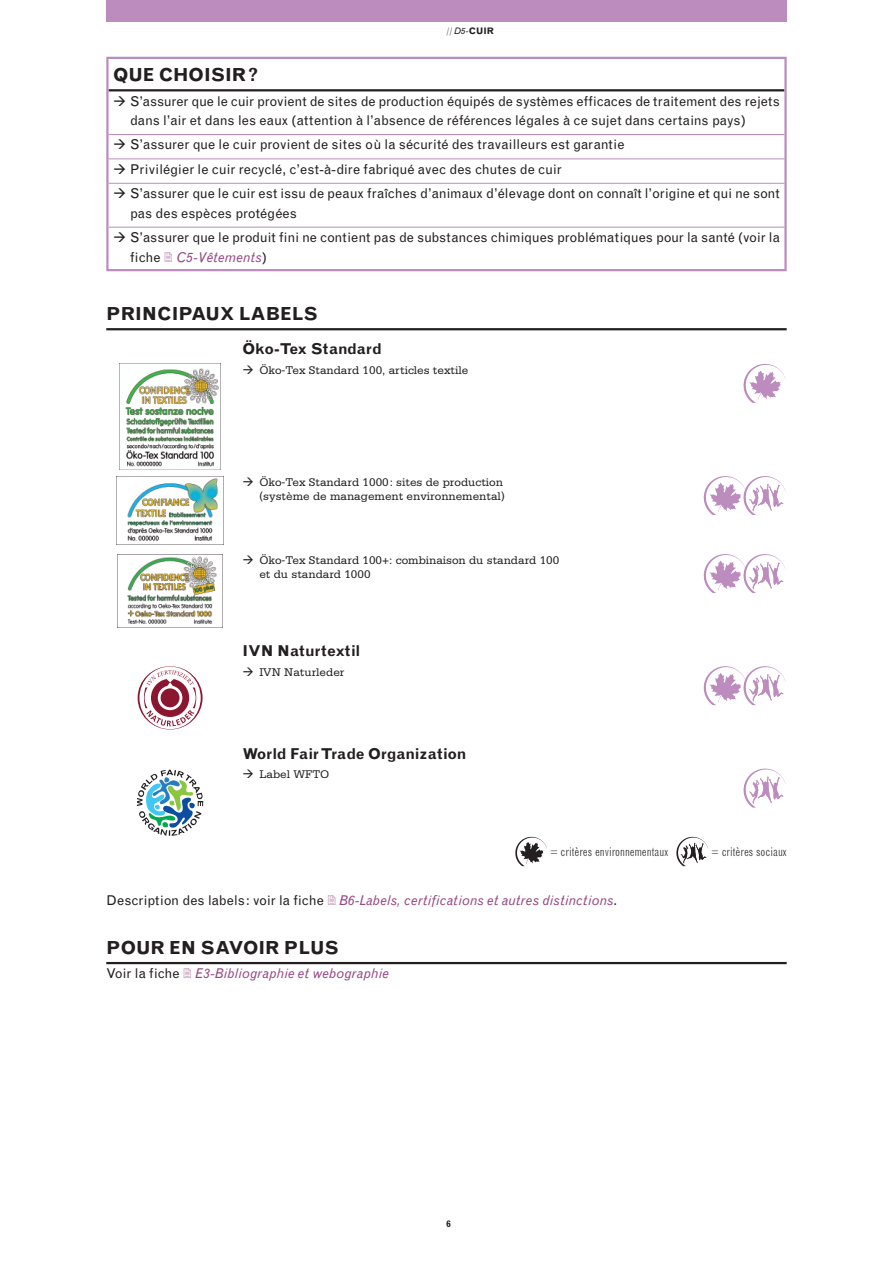
<style>
.page{position:relative;width:893px;height:1263px;background:#fff}
.page>*{position:absolute;margin:0;border:0;box-sizing:border-box;transform-origin:0 0}
.t1{font:700 18px "Grotesque";color:#231f20}
.t2{font:700 15px "Grotesque";color:#231f20}
.t3{font:13.5px/19.5px "Grotesque";letter-spacing:-.005em;color:#231f20}
.t4{font:italic 13.5px "Grotesque";letter-spacing:.01em;color:#964a84}
.t5{font:11.7px/14.7px "Serifa";color:#231f20}
.t6{font:300 condensed 11.7px "Grotesque";color:#231f20}
.t7{font:700 9px "Grotesque";color:#231f20}
.s1{font-weight:300}
.s2{font-weight:400;font-style:italic}
.s3{font-style:italic;color:#964a84}
.s4{font-style:normal;color:#231f20}
</style>
<div class="page">
<hr style="left:106px;top:328px;width:681px;height:2px;background:#231f20">
<hr style="left:106px;top:962px;width:681px;height:2px;background:#231f20">
<svg style="left:676px;top:837px;width:32px;height:29px"></svg>
<svg style="left:515px;top:837px;width:32px;height:29px"></svg>
<svg style="left:137px;top:770px;width:66px;height:66px"></svg>
<svg style="left:743px;top:768px;width:43px;height:39px"></svg>
<svg style="left:138px;top:666px;width:65px;height:63px"></svg>
<svg style="left:704px;top:666px;width:82px;height:39px"></svg>
<img style="left:118px;top:554px;width:105px;height:73px">
<svg style="left:704px;top:554px;width:82px;height:39px"></svg>
<img style="left:116px;top:476px;width:108px;height:68px">
<svg style="left:704px;top:476px;width:82px;height:39px"></svg>
<img style="left:125px;top:368px;width:94px;height:99px">
<svg style="left:743px;top:364px;width:43px;height:39px"></svg>
<hr style="left:109px;top:89px;width:675px;height:2px;background:#231f20">
<hr style="left:109px;top:134px;width:675px;height:1px;background:#bd8cbf">
<hr style="left:109px;top:159px;width:675px;height:1px;background:#bd8cbf">
<hr style="left:109px;top:183px;width:675px;height:1px;background:#bd8cbf">
<hr style="left:109px;top:227px;width:675px;height:1px;background:#bd8cbf">
<div style="left:106px;top:57px;width:681px;height:214px;border:2px solid #bd8cbf"></div>
<div style="left:106px;top:0;width:681px;height:21px;background:#bd8cbf"></div>
<p class="t7" style="left:446px;top:28px;width:49px"><span class="s1">//</span> <span class="s2">D5-</span>CUIR</p>
<h1 class="t1" style="left:113px;top:68px;width:147px">QUE CHOISIR?</h1>
<p class="t3" style="left:130px;top:92px;width:651px;text-indent:-17px">→ S’assurer que le cuir provient de sites de production équipés de systèmes efficaces de traitement des rejets dans l’air et dans les eaux (attention à l’absence de références légales à ce sujet dans certains pays)</p>
<p class="t3" style="left:113px;top:136px;width:513px">→ S’assurer que le cuir provient de sites où la sécurité des travailleurs est garantie</p>
<p class="t3" style="left:113px;top:160px;width:450px">→ Privilégier le cuir recyclé, c’est-à-dire fabriqué avec des chutes de cuir</p>
<p class="t3" style="left:130px;top:185px;width:651px;text-indent:-17px">→ S’assurer que le cuir est issu de peaux fraîches d’animaux d’élevage dont on connaît l’origine et qui ne sont pas des espèces protégées</p>
<p class="t3" style="left:130px;top:229px;width:651px;text-indent:-17px">→ S’assurer que le produit fini ne contient pas de substances chimiques problématiques pour la santé (voir la fiche <span class="s3">C5-Vêtements</span>)</p>
<h1 class="t1" style="left:106px;top:307px;width:213px">PRINCIPAUX LABELS</h1>
<p class="t2" style="left:242px;top:343px;width:141px">Öko-Tex Standard</p>
<p class="t5" style="left:242px;top:363px;width:227px">→ Öko-Tex Standard 100, articles textile</p>
<p class="t5" style="left:242px;top:476px;width:264px;text-align:right">→ Öko-Tex Standard 1000: sites de production (système de management environnemental)</p>
<p class="t5" style="left:259px;top:554px;width:301px;text-indent:-17px">→ Öko-Tex Standard 100+: combinaison du standard 100 et du standard 1000</p>
<p class="t2" style="left:242px;top:646px;width:120px">IVN Naturtextil</p>
<p class="t5" style="left:242px;top:666px;width:104px">→ IVN Naturleder</p>
<p class="t2" style="left:242px;top:748px;width:226px">World Fair Trade Organization</p>
<p class="t5" style="left:242px;top:768px;width:89px">→ Label WFTO</p>
<p class="t6" style="left:550px;top:847px;width:120px">= critères environnementaux</p>
<p class="t6" style="left:711px;top:847px;width:77px">= critères sociaux</p>
<p class="t4" style="left:106px;top:895px;width:512px"><span class="s4">Description des labels: voir la fiche</span> B6-Labels, certifications et autres distinctions<span class="s4">.</span></p>
<h1 class="t1" style="left:106px;top:941px;width:234px">POUR EN SAVOIR PLUS</h1>
<p class="t4" style="left:106px;top:968px;width:284px"><span class="s4">Voir la fiche</span> E3-Bibliographie et webographie</p>
<p class="t7" style="left:446px;top:1220px;width:6px">6</p>
</div>
